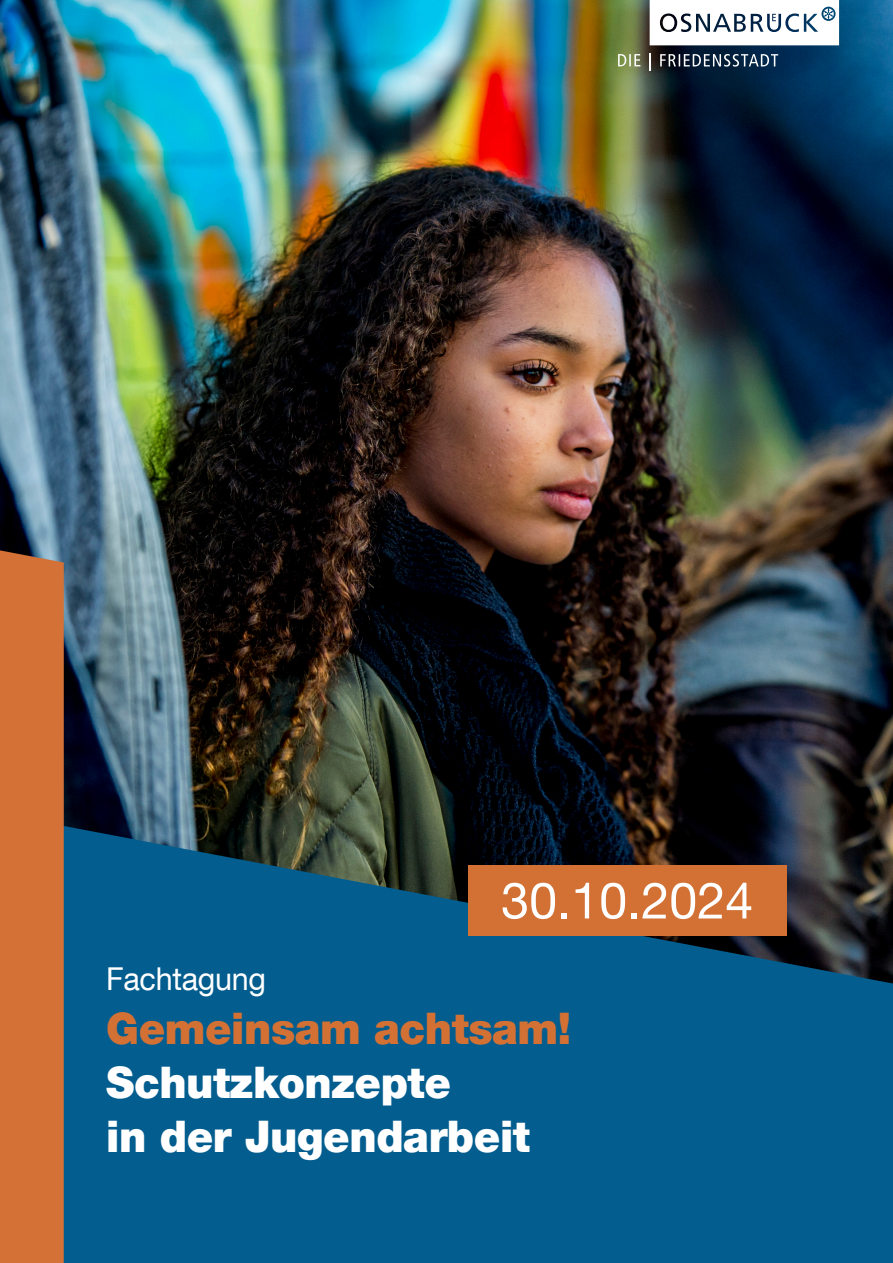
<style>
.page{position:relative;width:893px;height:1263px;background:#fff}
.page>*{position:absolute;margin:0;border:0;box-sizing:border-box;transform-origin:0 0}
.t1{font:50.4px "Helvetica Neue LT Com";color:#fff}
.t2{font:900 43.5px "Helvetica Neue LT Com";letter-spacing:-.01em;color:#fff}
.t3{font:900 43.5px "Helvetica Neue LT Com";letter-spacing:-.01em;color:#d37135}
.t4{font:31.5px "Helvetica Neue LT Com";letter-spacing:-.01em;color:#fff}
</style>
<div class="page">
<img style="left:0;top:0;width:893px;height:814px">
<svg style="left:64px;top:814px;width:829px;height:449px;fill:#035d8e"></svg>
<div style="left:0;top:550px;width:64px;height:713px;background:#d37137"></div>
<svg style="left:650px;top:53px;width:1px;height:18px"></svg>
<svg style="left:660px;top:54px;width:118px;height:13px"></svg>
<svg style="left:618px;top:54px;width:22px;height:12px"></svg>
<svg style="left:650px;top:0;width:189px;height:45px"></svg>
<div style="left:468px;top:865px;width:319px;height:70px;background:#d37135"></div>
<p class="t1" style="left:501px;top:869px;width:254px">30.10.2024</p>
<p class="t4" style="left:106px;top:959px;width:161px">Fachtagung</p>
<p class="t3" style="left:106px;top:1002px;width:466px">Gemeinsam achtsam!</p>
<p class="t2" style="left:106px;top:1056px;width:346px">Schutzkonzepte</p>
<p class="t2" style="left:106px;top:1110px;width:425px">in der Jugendarbeit</p>
</div>
